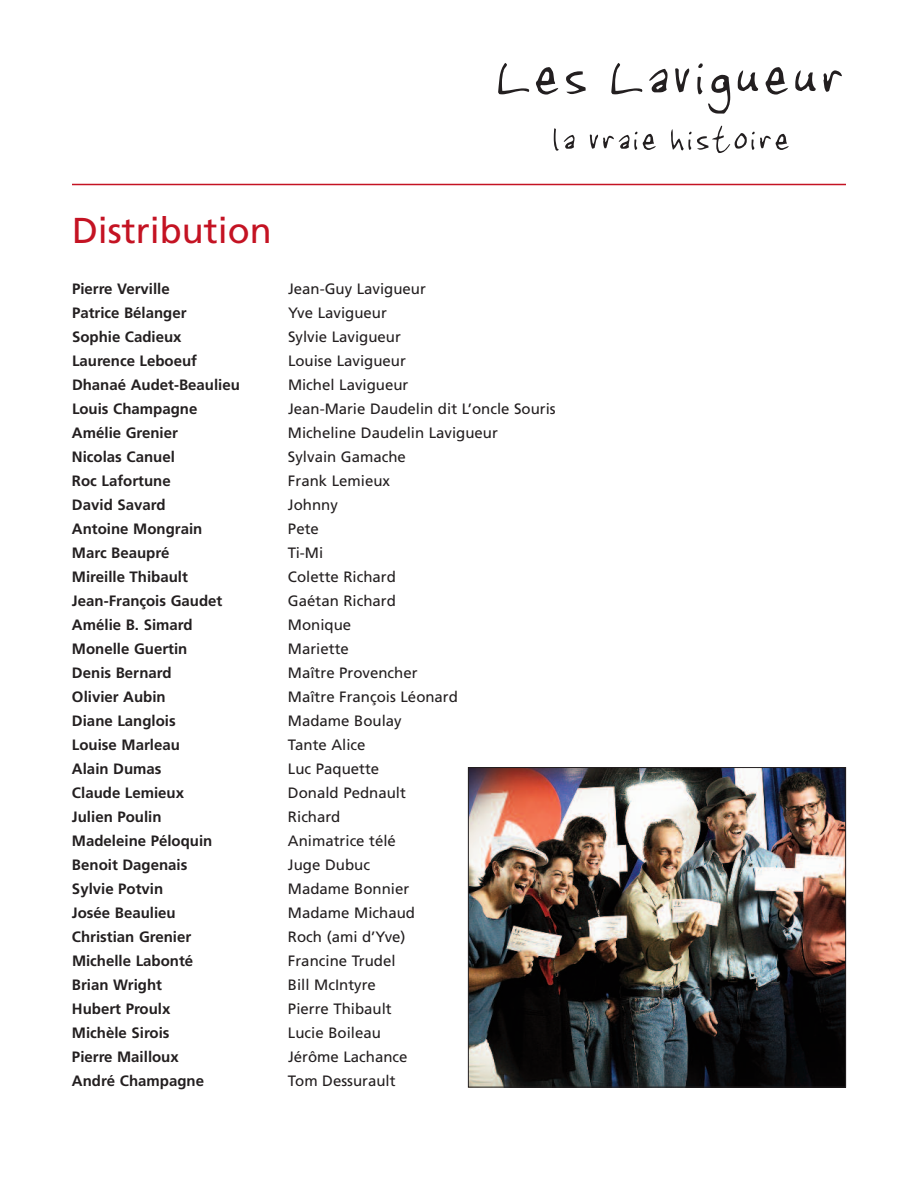
<style>
.page{position:relative;width:918px;height:1188px;background:#fff}
.page>*{position:absolute;margin:0;border:0;box-sizing:border-box;transform-origin:0 0}
.t1{font:36px "Frutiger";color:#c41323}
.t2{font:700 15px "Frutiger";color:#231f20}
.t3{font:15px "Frutiger";color:#231f20}
</style>
<div class="page">
<svg style="left:498px;top:63px;width:31px;height:31px"></svg>
<svg style="left:536px;top:67px;width:22px;height:28px"></svg>
<svg style="left:566px;top:71px;width:20px;height:23px"></svg>
<svg style="left:611px;top:63px;width:31px;height:31px"></svg>
<svg style="left:649px;top:69px;width:19px;height:23px"></svg>
<svg style="left:675px;top:68px;width:14px;height:24px"></svg>
<svg style="left:697px;top:64px;width:33px;height:50px"></svg>
<svg style="left:738px;top:70px;width:20px;height:21px"></svg>
<svg style="left:766px;top:67px;width:22px;height:28px"></svg>
<svg style="left:795px;top:70px;width:21px;height:21px"></svg>
<svg style="left:823px;top:70px;width:19px;height:22px"></svg>
<svg style="left:554px;top:128px;width:21px;height:23px"></svg>
<svg style="left:590px;top:132px;width:47px;height:18px"></svg>
<svg style="left:643px;top:134px;width:13px;height:16px"></svg>
<svg style="left:671px;top:126px;width:118px;height:27px"></svg>
<hr style="left:72px;top:184px;width:774px;height:1px;background:#c41323">
<img style="left:470px;top:769px;width:374px;height:317px">
<div style="left:468px;top:767px;width:378px;height:321px;border:1px solid #231f20"></div>
<h1 class="t1" style="left:72px;top:216px;width:201px">Distribution</h1>
<p class="t2" style="left:72px;top:283px;width:99px">Pierre Verville</p>
<p class="t3" style="left:288px;top:283px;width:139px">Jean-Guy Lavigueur</p>
<p class="t2" style="left:72px;top:307px;width:116px">Patrice Bélanger</p>
<p class="t3" style="left:288px;top:307px;width:100px">Yve Lavigueur</p>
<p class="t2" style="left:72px;top:331px;width:111px">Sophie Cadieux</p>
<p class="t3" style="left:288px;top:331px;width:114px">Sylvie Lavigueur</p>
<p class="t2" style="left:72px;top:355px;width:127px">Laurence Leboeuf</p>
<p class="t3" style="left:288px;top:355px;width:119px">Louise Lavigueur</p>
<p class="t2" style="left:72px;top:379px;width:169px">Dhanaé Audet-Beaulieu</p>
<p class="t3" style="left:288px;top:379px;width:122px">Michel Lavigueur</p>
<p class="t2" style="left:72px;top:403px;width:127px">Louis Champagne</p>
<p class="t3" style="left:288px;top:403px;width:269px">Jean-Marie Daudelin dit L’oncle Souris</p>
<p class="t2" style="left:72px;top:427px;width:107px">Amélie Grenier</p>
<p class="t3" style="left:288px;top:427px;width:211px">Micheline Daudelin Lavigueur</p>
<p class="t2" style="left:72px;top:451px;width:104px">Nicolas Canuel</p>
<p class="t3" style="left:288px;top:451px;width:119px">Sylvain Gamache</p>
<p class="t2" style="left:72px;top:475px;width:100px">Roc Lafortune</p>
<p class="t3" style="left:288px;top:475px;width:104px">Frank Lemieux</p>
<p class="t2" style="left:72px;top:499px;width:95px">David Savard</p>
<p class="t3" style="left:288px;top:499px;width:51px">Johnny</p>
<p class="t2" style="left:72px;top:523px;width:132px">Antoine Mongrain</p>
<p class="t3" style="left:288px;top:523px;width:32px">Pete</p>
<p class="t2" style="left:72px;top:547px;width:99px">Marc Beaupré</p>
<p class="t3" style="left:288px;top:547px;width:37px">Ti-Mi</p>
<p class="t2" style="left:72px;top:571px;width:117px">Mireille Thibault</p>
<p class="t3" style="left:288px;top:571px;width:109px">Colette Richard</p>
<p class="t2" style="left:72px;top:595px;width:152px">Jean-François Gaudet</p>
<p class="t3" style="left:288px;top:595px;width:109px">Gaétan Richard</p>
<p class="t2" style="left:72px;top:619px;width:122px">Amélie B. Simard</p>
<p class="t3" style="left:288px;top:619px;width:65px">Monique</p>
<p class="t2" style="left:72px;top:643px;width:117px">Monelle Guertin</p>
<p class="t3" style="left:288px;top:643px;width:62px">Mariette</p>
<p class="t2" style="left:72px;top:667px;width:101px">Denis Bernard</p>
<p class="t3" style="left:288px;top:667px;width:131px">Maître Provencher</p>
<p class="t2" style="left:72px;top:691px;width:95px">Olivier Aubin</p>
<p class="t3" style="left:288px;top:691px;width:171px">Maître François Léonard</p>
<p class="t2" style="left:72px;top:715px;width:105px">Diane Langlois</p>
<p class="t3" style="left:288px;top:715px;width:115px">Madame Boulay</p>
<p class="t2" style="left:72px;top:739px;width:109px">Louise Marleau</p>
<p class="t3" style="left:288px;top:739px;width:79px">Tante Alice</p>
<p class="t2" style="left:72px;top:763px;width:91px">Alain Dumas</p>
<p class="t3" style="left:288px;top:763px;width:93px">Luc Paquette</p>
<p class="t2" style="left:72px;top:787px;width:114px">Claude Lemieux</p>
<p class="t3" style="left:288px;top:787px;width:119px">Donald Pednault</p>
<p class="t2" style="left:72px;top:811px;width:91px">Julien Poulin</p>
<p class="t3" style="left:288px;top:811px;width:54px">Richard</p>
<p class="t2" style="left:72px;top:835px;width:142px">Madeleine Péloquin</p>
<p class="t3" style="left:288px;top:835px;width:109px">Animatrice télé</p>
<p class="t2" style="left:72px;top:859px;width:117px">Benoit Dagenais</p>
<p class="t3" style="left:288px;top:859px;width:84px">Juge Dubuc</p>
<p class="t2" style="left:72px;top:883px;width:93px">Sylvie Potvin</p>
<p class="t3" style="left:288px;top:883px;width:123px">Madame Bonnier</p>
<p class="t2" style="left:72px;top:907px;width:105px">Josée Beaulieu</p>
<p class="t3" style="left:288px;top:907px;width:129px">Madame Michaud</p>
<p class="t2" style="left:72px;top:931px;width:121px">Christian Grenier</p>
<p class="t3" style="left:288px;top:931px;width:119px">Roch (ami d’Yve)</p>
<p class="t2" style="left:72px;top:955px;width:123px">Michelle Labonté</p>
<p class="t3" style="left:288px;top:955px;width:109px">Francine Trudel</p>
<p class="t2" style="left:72px;top:979px;width:92px">Brian Wright</p>
<p class="t3" style="left:288px;top:979px;width:89px">Bill McIntyre</p>
<p class="t2" style="left:72px;top:1003px;width:100px">Hubert Proulx</p>
<p class="t3" style="left:288px;top:1003px;width:105px">Pierre Thibault</p>
<p class="t2" style="left:72px;top:1027px;width:99px">Michèle Sirois</p>
<p class="t3" style="left:288px;top:1027px;width:94px">Lucie Boileau</p>
<p class="t2" style="left:72px;top:1051px;width:108px">Pierre Mailloux</p>
<p class="t3" style="left:288px;top:1051px;width:121px">Jérôme Lachance</p>
<p class="t2" style="left:72px;top:1075px;width:134px">André Champagne</p>
<p class="t3" style="left:288px;top:1075px;width:109px">Tom Dessurault</p>
</div>
